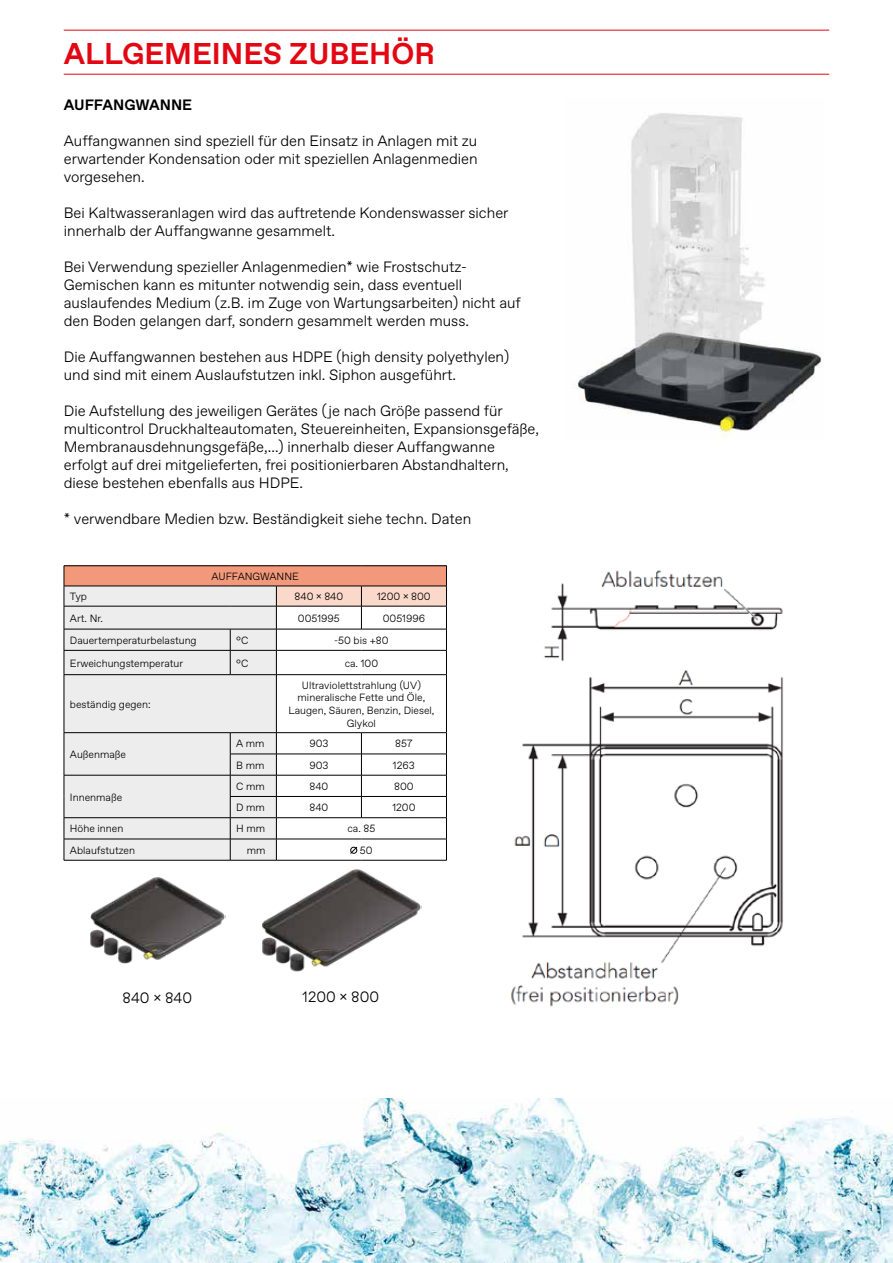
<style>
.page{position:relative;width:893px;height:1263px;background:#fff}
.page>*{position:absolute;margin:0;border:0;box-sizing:border-box;transform-origin:0 0}
.t1{font:700 30px "ABC Favorit";color:#e30613}
.t2{font:300 15px/18px "ABC Favorit";color:#000}
.t3{font:700 15px "ABC Favorit";color:#000}
.t4{font:300 10.5px/12.6px "ABC Favorit";color:#000;text-align:center}
</style>
<div class="page">
<hr style="left:64px;top:30px;width:765px;height:1px;background:#e30613">
<hr style="left:64px;top:74px;width:765px;height:1px;background:#e30613">
<img style="left:0;top:1098px;width:893px;height:165px">
<img style="left:577px;top:113px;width:244px;height:325px">
<img style="left:511px;top:570px;width:272px;height:437px">
<img style="left:262px;top:869px;width:159px;height:103px">
<img style="left:90px;top:877px;width:135px;height:87px">
<div style="left:64px;top:566px;width:382px;height:20px;background:#f3997b"></div>
<div style="left:65px;top:587px;width:211px;height:273px;background:#ededed"></div>
<hr style="left:64px;top:565px;width:166px;height:1px;background:#000">
<hr style="left:230px;top:565px;width:46px;height:1px;background:#000">
<hr style="left:276px;top:565px;width:85px;height:1px;background:#000">
<hr style="left:361px;top:565px;width:86px;height:1px;background:#000">
<hr style="left:64px;top:586px;width:166px;height:1px;background:#000">
<hr style="left:230px;top:586px;width:46px;height:1px;background:#000">
<hr style="left:64px;top:606px;width:166px;height:1px;background:#000">
<hr style="left:230px;top:606px;width:46px;height:1px;background:#000">
<hr style="left:64px;top:629px;width:166px;height:1px;background:#000">
<hr style="left:230px;top:629px;width:46px;height:1px;background:#000">
<hr style="left:64px;top:650px;width:166px;height:1px;background:#000">
<svg style="left:64px;top:566px;width:1px;height:108px"></svg>
<hr style="left:230px;top:650px;width:46px;height:1px;background:#000">
<svg style="left:230px;top:629px;width:1px;height:45px"></svg>
<hr style="left:64px;top:674px;width:166px;height:1px;background:#000">
<hr style="left:64px;top:675px;width:1px;height:57px;background:#000">
<hr style="left:230px;top:674px;width:46px;height:1px;background:#000">
<hr style="left:276px;top:674px;width:85px;height:1px;background:#000">
<hr style="left:276px;top:675px;width:1px;height:57px;background:#000">
<hr style="left:361px;top:674px;width:86px;height:1px;background:#000">
<hr style="left:446px;top:675px;width:1px;height:57px;background:#000">
<hr style="left:64px;top:732px;width:166px;height:1px;background:#000">
<hr style="left:230px;top:732px;width:46px;height:1px;background:#000">
<hr style="left:276px;top:732px;width:85px;height:1px;background:#000">
<hr style="left:230px;top:754px;width:46px;height:1px;background:#000">
<hr style="left:276px;top:754px;width:85px;height:1px;background:#000">
<hr style="left:64px;top:775px;width:166px;height:1px;background:#000">
<hr style="left:230px;top:775px;width:46px;height:1px;background:#000">
<hr style="left:276px;top:775px;width:85px;height:1px;background:#000">
<hr style="left:230px;top:796px;width:46px;height:1px;background:#000">
<hr style="left:276px;top:796px;width:85px;height:1px;background:#000">
<hr style="left:64px;top:817px;width:166px;height:1px;background:#000">
<hr style="left:230px;top:817px;width:46px;height:1px;background:#000">
<hr style="left:276px;top:817px;width:85px;height:1px;background:#000">
<hr style="left:64px;top:839px;width:166px;height:1px;background:#000">
<svg style="left:64px;top:733px;width:1px;height:127px"></svg>
<hr style="left:230px;top:839px;width:46px;height:1px;background:#000">
<svg style="left:230px;top:733px;width:1px;height:127px"></svg>
<hr style="left:276px;top:839px;width:85px;height:1px;background:#000">
<svg style="left:276px;top:733px;width:1px;height:127px"></svg>
<hr style="left:361px;top:839px;width:86px;height:1px;background:#000">
<svg style="left:446px;top:733px;width:1px;height:127px"></svg>
<hr style="left:64px;top:860px;width:166px;height:1px;background:#000">
<hr style="left:230px;top:860px;width:46px;height:1px;background:#000">
<hr style="left:276px;top:860px;width:85px;height:1px;background:#000">
<hr style="left:361px;top:860px;width:86px;height:1px;background:#000">
<svg style="left:276px;top:566px;width:171px;height:108px"></svg>
<hr style="left:361px;top:732px;width:86px;height:1px;background:#000">
<hr style="left:361px;top:754px;width:86px;height:1px;background:#000">
<hr style="left:361px;top:775px;width:86px;height:1px;background:#000">
<hr style="left:361px;top:796px;width:86px;height:1px;background:#000">
<svg style="left:361px;top:733px;width:1px;height:84px"></svg>
<hr style="left:361px;top:817px;width:86px;height:1px;background:#000">
<svg style="left:350px;top:846px;width:8px;height:8px"></svg>
<h1 class="t1" style="left:64px;top:36px;width:373px">ALLGEMEINES ZUBEHÖR</h1>
<p class="t3" style="left:64px;top:96px;width:130px">AUFFANGWANNE</p>
<p class="t2" style="left:64px;top:132px;width:415px;text-align:justify">Auffangwannen sind speziell für den Einsatz in Anlagen mit zu erwartender Kondensation oder mit speziellen Anlagenmedien vorgesehen.</p>
<p class="t2" style="left:64px;top:204px;width:446px">Bei Kaltwasseranlagen wird das auftretende Kondenswasser sicher innerhalb der Auffangwanne gesammelt.</p>
<p class="t2" style="left:64px;top:258px;width:458px">Bei Verwendung spezieller Anlagenmedien* wie Frostschutz-Gemischen kann es mitunter notwendig sein, dass eventuell auslaufendes Medium (z.B. im Zuge von Wartungsarbeiten) nicht auf den Boden gelangen darf, sondern gesammelt werden muss.</p>
<p class="t2" style="left:64px;top:348px;width:447px">Die Auffangwannen bestehen aus HDPE (high density polyethylen) und sind mit einem Auslaufstutzen inkl. Siphon ausgeführt.</p>
<p class="t2" style="left:64px;top:402px;width:477px">Die Aufstellung des jeweiligen Gerätes (je nach Größe passend für multicontrol Druckhalteautomaten, Steuereinheiten, Expansionsgefäße, Membranausdehnungsgefäße,...) innerhalb dieser Auffangwanne erfolgt auf drei mitgelieferten, frei positionierbaren Abstandhaltern, diese bestehen ebenfalls aus HDPE.</p>
<p class="t2" style="left:64px;top:510px;width:409px">* verwendbare Medien bzw. Beständigkeit siehe techn. Daten</p>
<p class="t4" style="left:212px;top:570px;width:89px">AUFFANGWANNE</p>
<p class="t4" style="left:70px;top:590px;width:19px">Typ</p>
<p class="t4" style="left:295px;top:590px;width:50px">840 x 840</p>
<p class="t4" style="left:377px;top:590px;width:55px">1200 x 800</p>
<p class="t4" style="left:70px;top:612px;width:35px">Art. Nr.</p>
<p class="t4" style="left:298px;top:612px;width:44px">0051995</p>
<p class="t4" style="left:383px;top:612px;width:44px">0051996</p>
<p class="t4" style="left:70px;top:634px;width:128px">Dauertemperaturbelastung</p>
<p class="t4" style="left:236px;top:634px;width:14px">°C</p>
<p class="t4" style="left:334px;top:634px;width:56px">-50 bis +80</p>
<p class="t4" style="left:70px;top:657px;width:115px">Erweichungstemperatur</p>
<p class="t4" style="left:236px;top:657px;width:14px">°C</p>
<p class="t4" style="left:345px;top:657px;width:35px">ca. 100</p>
<p class="t4" style="left:70px;top:698px;width:82px">beständig gegen:</p>
<p class="t4" style="left:288px;top:679px;width:147px">Ultraviolettstrahlung (UV) mineralische Fette und Öle,<br>Laugen, Säuren, Benzin, Diesel,<br>Glykol</p>
<p class="t4" style="left:70px;top:748px;width:58px">Außenmaße</p>
<p class="t4" style="left:70px;top:791px;width:54px">Innenmaße</p>
<p class="t4" style="left:236px;top:738px;width:30px">A mm</p>
<p class="t4" style="left:309px;top:738px;width:21px">903</p>
<p class="t4" style="left:395px;top:738px;width:19px">857</p>
<p class="t4" style="left:236px;top:759px;width:30px">B mm</p>
<p class="t4" style="left:309px;top:759px;width:21px">903</p>
<p class="t4" style="left:393px;top:759px;width:23px">1263</p>
<p class="t4" style="left:236px;top:780px;width:30px">C mm</p>
<p class="t4" style="left:309px;top:780px;width:20px">840</p>
<p class="t4" style="left:394px;top:780px;width:21px">800</p>
<p class="t4" style="left:236px;top:801px;width:30px">D mm</p>
<p class="t4" style="left:309px;top:801px;width:20px">840</p>
<p class="t4" style="left:392px;top:801px;width:25px">1200</p>
<p class="t4" style="left:70px;top:823px;width:55px">Höhe innen</p>
<p class="t4" style="left:236px;top:823px;width:30px">H mm</p>
<p class="t4" style="left:347px;top:823px;width:29px">ca. 85</p>
<p class="t4" style="left:70px;top:844px;width:67px">Ablaufstutzen</p>
<p class="t4" style="left:247px;top:844px;width:20px">mm</p>
<p class="t4" style="left:360px;top:844px;width:14px">50</p>
<p class="t2" style="left:123px;top:989px;width:71px">840 x 840</p>
<p class="t2" style="left:303px;top:988px;width:78px">1200 x 800</p>
</div>
